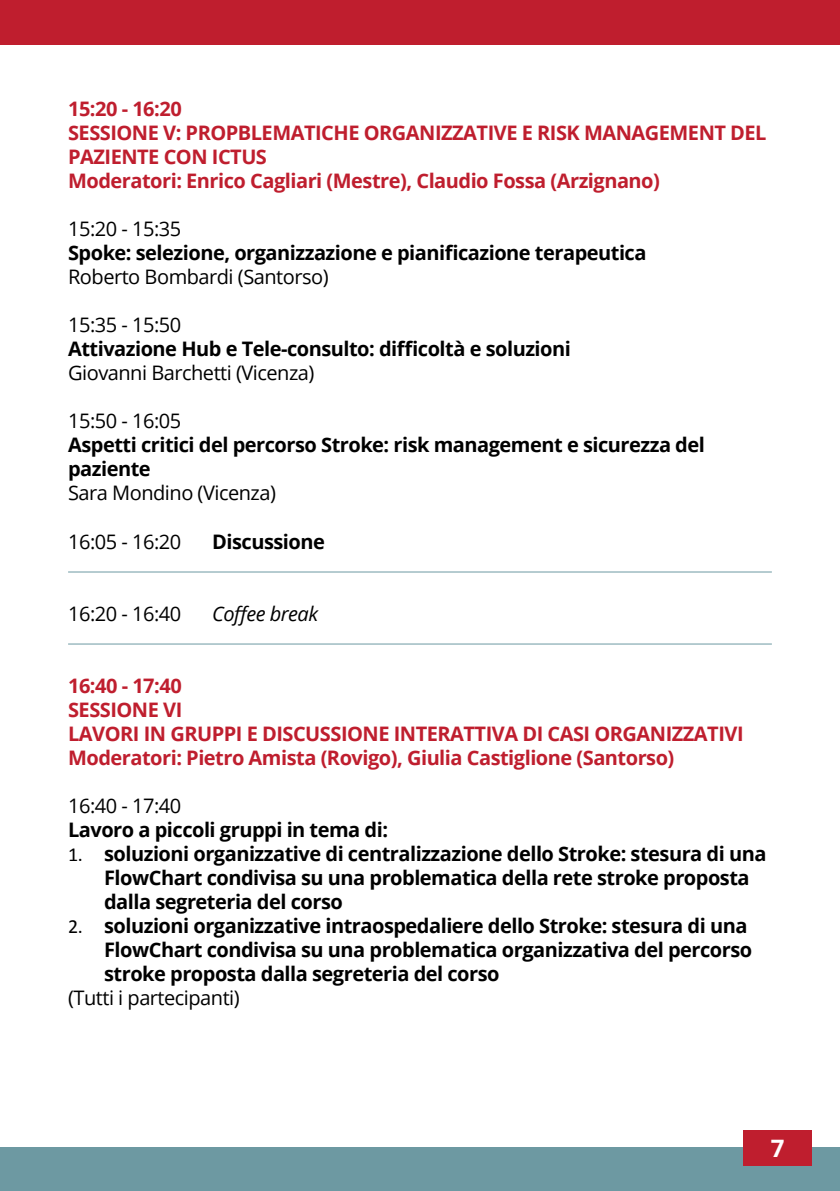
<style>
.page{position:relative;width:840px;height:1191px;background:#fff}
.page>*{position:absolute;margin:0;border:0;box-sizing:border-box;transform-origin:0 0}
.t1{font:700 24px "Open Sans";color:#fff}
.t2{font:700 20px/24px "Open Sans";letter-spacing:-.025em;color:#000}
.t3{font:700 20px/24px "Open Sans";letter-spacing:-.025em;color:#bf1e2e}
.t4{font:20px "Open Sans";letter-spacing:-.025em;color:#000}
.t5{font:italic 20px "Open Sans";letter-spacing:-.025em;color:#000}
.s1{font-family:"Calibri";font-weight:400}
</style>
<div class="page">
<div style="left:0;top:0;width:839px;height:44px;background:#bf1e2e"></div>
<div style="left:0;top:1147px;width:839px;height:44px;background:#6d99a2"></div>
<div style="left:743px;top:1129px;width:68px;height:36px;background:#bf1e2e"></div>
<hr style="left:68px;top:571px;width:703px;height:1px;background:#6d99a2">
<hr style="left:68px;top:643px;width:703px;height:1px;background:#6d99a2">
<p class="t3" style="left:68px;top:97px;width:699px">15:20 - 16:20<br>SESSIONE V: PROPBLEMATICHE ORGANIZZATIVE E RISK MANAGEMENT DEL PAZIENTE CON ICTUS<br>Moderatori: Enrico Cagliari (Mestre), Claudio Fossa (Arzignano)</p>
<p class="t4" style="left:68px;top:215px;width:114px">15:20 - 15:35</p>
<p class="t2" style="left:68px;top:241px;width:579px">Spoke: selezione, organizzazione e pianificazione terapeutica</p>
<p class="t4" style="left:68px;top:263px;width:262px">Roberto Bombardi (Santorso)</p>
<p class="t4" style="left:68px;top:311px;width:114px">15:35 - 15:50</p>
<p class="t2" style="left:68px;top:337px;width:504px">Attivazione Hub e Tele-consulto: difficoltà e soluzioni</p>
<p class="t4" style="left:68px;top:359px;width:248px">Giovanni Barchetti (Vicenza)</p>
<p class="t4" style="left:68px;top:407px;width:114px">15:50 - 16:05</p>
<p class="t2" style="left:68px;top:433px;width:638px">Aspetti critici del percorso Stroke: risk management e sicurezza del paziente</p>
<p class="t4" style="left:68px;top:479px;width:209px">Sara Mondino (Vicenza)</p>
<p class="t4" style="left:68px;top:527px;width:114px">16:05 - 16:20</p>
<p class="t2" style="left:212px;top:529px;width:114px">Discussione</p>
<p class="t4" style="left:68px;top:599px;width:114px">16:20 - 16:40</p>
<p class="t5" style="left:212px;top:599px;width:107px">Coffee break</p>
<p class="t3" style="left:68px;top:673px;width:676px">16:40 - 17:40<br>SESSIONE VI<br>LAVORI IN GRUPPI E DISCUSSIONE INTERATTIVA DI CASI ORGANIZZATIVI Moderatori: Pietro Amista (Rovigo), Giulia Castiglione (Santorso)</p>
<p class="t4" style="left:68px;top:791px;width:114px">16:40 - 17:40</p>
<p class="t2" style="left:68px;top:817px;width:321px">Lavoro a piccoli gruppi in tema di:</p>
<p class="t2" style="left:104px;top:841px;width:663px;text-indent:-36px"><span class="s1">1.</span> soluzioni organizzative di centralizzazione dello Stroke: stesura di una<br>FlowChart condivisa su una problematica della rete stroke proposta dalla segreteria del corso</p>
<p class="t2" style="left:104px;top:913px;width:649px;text-indent:-36px"><span class="s1">2.</span> soluzioni organizzative intraospedaliere dello Stroke: stesura di una<br>FlowChart condivisa su una problematica organizzativa del percorso stroke proposta dalla segreteria del corso</p>
<p class="t4" style="left:68px;top:983px;width:173px">(Tutti i partecipanti)</p>
<p class="t1" style="left:770px;top:1131px;width:15px">7</p>
</div>
